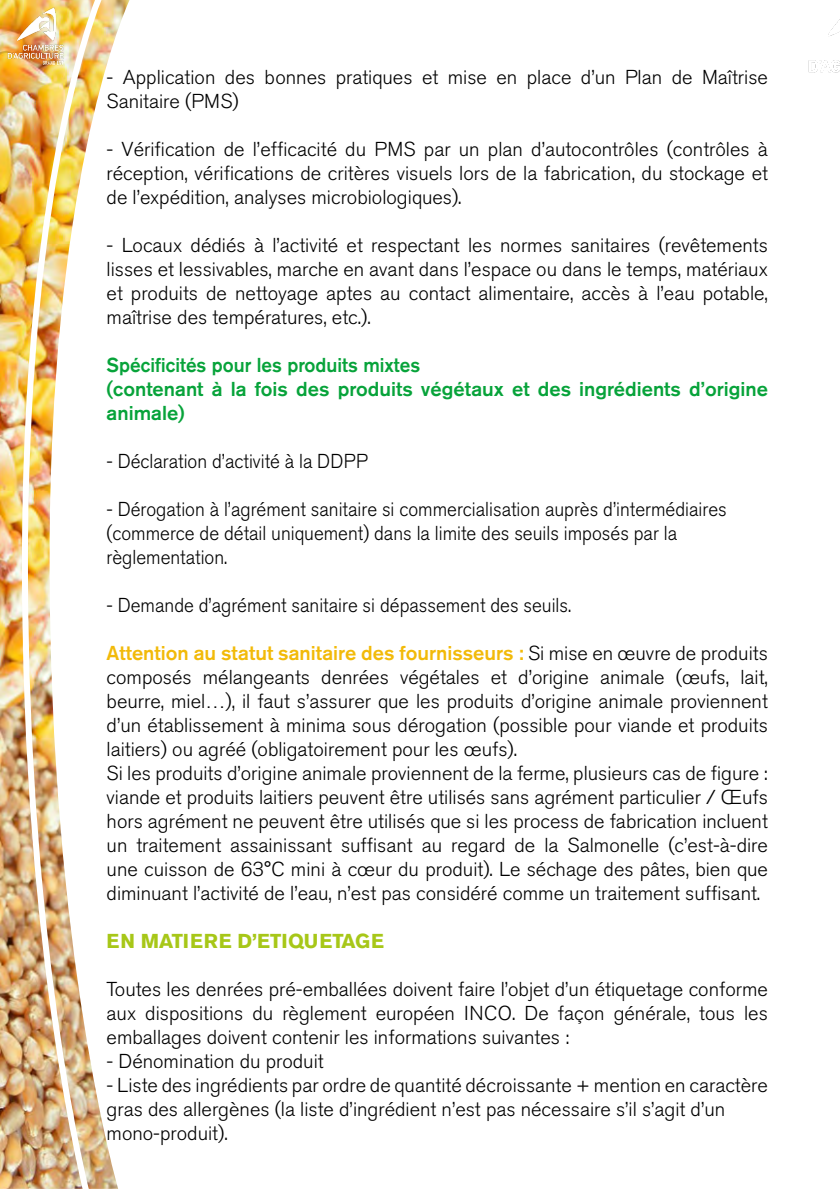
<style>
.page{position:relative;width:840px;height:1191px;background:#fff}
.page>*{position:absolute;margin:0;border:0;box-sizing:border-box;transform-origin:0 0}
.t1{font:300 20px/24px "Akzidenz Grotesk Std";color:#000}
.t2{font:300 20px/24px "Akzidenz Grotesk Std";color:#000;scale:.94 1}
.t3{font:500 20px/24px "Akzidenz Grotesk Std";color:#07a33a;scale:.94 1}
.t4{font:700 20px "Akzidenz Grotesk Std";color:#a7c718}
.s1{font-weight:500;color:#f2ba09}
</style>
<div class="page">
<img style="left:108px;top:0;width:21px;height:1188px">
<img style="left:0;top:0;width:108px;height:1189px">
<img style="left:808px;top:20px;width:31px;height:53px">
<img style="left:2px;top:0;width:69px;height:70px">
<p class="t1" style="left:106px;top:65px;width:662px">- Application des bonnes pratiques et mise en place d’un Plan de Maîtrise<br>Sanitaire (PMS)</p>
<p class="t1" style="left:106px;top:137px;width:662px;text-align:justify">- Vérification de l’efficacité du PMS par un plan d’autocontrôles (contrôles à réception, vérifications de critères visuels lors de la fabrication, du stockage et de l’expédition, analyses microbiologiques).</p>
<p class="t1" style="left:106px;top:233px;width:662px;text-align:justify">- Locaux dédiés à l’activité et respectant les normes sanitaires (revêtements lisses et lessivables, marche en avant dans l’espace ou dans le temps, matériaux et produits de nettoyage aptes au contact alimentaire, accès à l’eau potable, maîtrise des températures, etc.).</p>
<p class="t3" style="left:106px;top:352px;width:704px">Spécificités pour les produits mixtes<br>(contenant à la fois des produits végétaux et des ingrédients d’origine animale)</p>
<p class="t2" style="left:106px;top:449px;width:279px">- Déclaration d’activité à la DDPP</p>
<p class="t2" style="left:106px;top:497px;width:661px">- Dérogation à l’agrément sanitaire si commercialisation auprès d’intermédiaires (commerce de détail uniquement) dans la limite des seuils imposés par la règlementation.</p>
<p class="t2" style="left:106px;top:593px;width:495px">- Demande d’agrément sanitaire si dépassement des seuils.</p>
<p class="t1" style="left:106px;top:641px;width:662px"><span class="s1">Attention au statut sanitaire des fournisseurs :</span> Si mise en œuvre de produits composés mélangeants denrées végétales et d’origine animale (œufs, lait, beurre, miel…), il faut s’assurer que les produits d’origine animale proviennent d’un établissement à minima sous dérogation (possible pour viande et produits laitiers) ou agréé (obligatoirement pour les œufs).<br>Si les produits d’origine animale proviennent de la ferme, plusieurs cas de figure : viande et produits laitiers peuvent être utilisés sans agrément particulier / Œufs hors agrément ne peuvent être utilisés que si les process de fabrication incluent un traitement assainissant suffisant au regard de la Salmonelle (c’est-à-dire une cuisson de 63°C mini à cœur du produit). Le séchage des pâtes, bien que diminuant l’activité de l’eau, n’est pas considéré comme un traitement suffisant.</p>
<p class="t4" style="left:106px;top:929px;width:279px">EN MATIERE D’ETIQUETAGE</p>
<p class="t1" style="left:106px;top:977px;width:662px;text-align:justify">Toutes les denrées pré-emballées doivent faire l’objet d’un étiquetage conforme aux dispositions du règlement européen INCO. De façon générale, tous les emballages doivent contenir les informations suivantes :</p>
<p class="t1" style="left:106px;top:1049px;width:218px">- Dénomination du produit</p>
<p class="t1" style="left:106px;top:1073px;width:662px">- Liste des ingrédients par ordre de quantité décroissante + mention en caractère gras des allergènes (la liste d’ingrédient n’est pas nécessaire s’il s’agit d’un mono-produit).</p>
</div>
